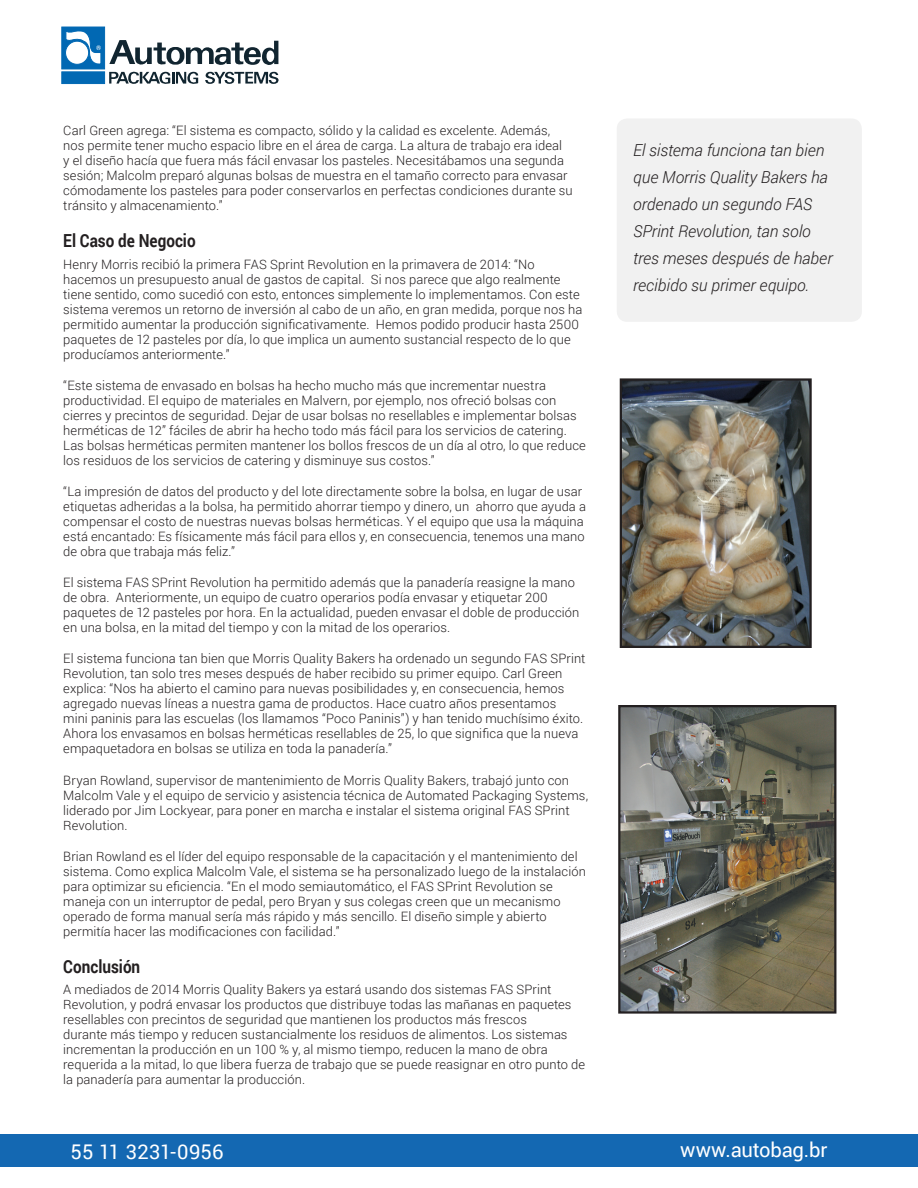
<style>
.page{position:relative;width:918px;height:1188px;background:#fff}
.page>*{position:absolute;margin:0;border:0;box-sizing:border-box;transform-origin:0 0}
.t1{font:20.25px "Roboto";letter-spacing:-.005em;color:#fff}
.subhead{font:700 18px "Roboto";color:#231f20;scale:.85 1}
.Pull_quote{font:italic 300 16.5px/27px "Roboto";color:#231f20}
.body_copy{font:300 12.9px/15px "Roboto";letter-spacing:.005em;color:#231f20}
</style>
<div class="page">
<svg style="left:205px;top:72px;width:74px;height:12px"></svg>
<svg style="left:109px;top:71px;width:90px;height:13px"></svg>
<svg style="left:109px;top:40px;width:169px;height:25px"></svg>
<div style="left:62px;top:27px;width:43px;height:42px;background:#0168b3"></div>
<div style="left:62px;top:72px;width:43px;height:12px;background:#0168b3"></div>
<div style="left:65px;top:41px;width:24px;height:23px;border:1px solid #0168b3;border-radius:50%"></div>
<svg style="left:66px;top:31px;width:35px;height:34px"></svg>
<div style="left:0;top:1134px;width:918px;height:33px;background:#1468b2"></div>
<div style="left:617px;top:118px;width:245px;height:204px;background:#f1f1f1;border-radius:10px"></div>
<img style="left:621px;top:708px;width:212px;height:303px">
<div style="left:618px;top:705px;width:218px;height:309px;border:2px solid #231f20"></div>
<img style="left:623px;top:381px;width:186px;height:264px">
<div style="left:620px;top:378px;width:192px;height:270px;border:2px solid #231f20"></div>
<p class="body_copy" style="left:63px;top:123px;width:511px">Carl Green agrega: “El sistema es compacto, sólido y la calidad es excelente. Además, nos permite tener mucho espacio libre en el área de carga. La altura de trabajo era ideal<br>y el diseño hacía que fuera más fácil envasar los pasteles. Necesitábamos una segunda sesión; Malcolm preparó algunas bolsas de muestra en el tamaño correcto para envasar cómodamente los pasteles para poder conservarlos en perfectas condiciones durante su tránsito y almacenamiento.”</p>
<p class="subhead" style="left:63px;top:228px;width:157px">El Caso de Negocio</p>
<p class="body_copy" style="left:63px;top:256px;width:521px">Henry Morris recibió la primera FAS Sprint Revolution en la primavera de 2014: “No hacemos un presupuesto anual de gastos de capital. Si nos parece que algo realmente tiene sentido, como sucedió con esto, entonces simplemente lo implementamos. Con este sistema veremos un retorno de inversión al cabo de un año, en gran medida, porque nos ha permitido aumentar la producción significativamente. Hemos podido producir hasta 2500 paquetes de 12 pasteles por día, lo que implica un aumento sustancial respecto de lo que producíamos anteriormente.”</p>
<p class="body_copy" style="left:63px;top:377px;width:524px">“Este sistema de envasado en bolsas ha hecho mucho más que incrementar nuestra productividad. El equipo de materiales en Malvern, por ejemplo, nos ofreció bolsas con cierres y precintos de seguridad. Dejar de usar bolsas no resellables e implementar bolsas herméticas de 12” fáciles de abrir ha hecho todo más fácil para los servicios de catering.<br>Las bolsas herméticas permiten mantener los bollos frescos de un día al otro, lo que reduce los residuos de los servicios de catering y disminuye sus costos.”</p>
<p class="body_copy" style="left:63px;top:483px;width:524px">“La impresión de datos del producto y del lote directamente sobre la bolsa, en lugar de usar etiquetas adheridas a la bolsa, ha permitido ahorrar tiempo y dinero, un ahorro que ayuda a compensar el costo de nuestras nuevas bolsas herméticas. Y el equipo que usa la máquina está encantado: Es físicamente más fácil para ellos y, en consecuencia, tenemos una mano de obra que trabaja más feliz.”</p>
<p class="body_copy" style="left:63px;top:575px;width:518px">El sistema FAS SPrint Revolution ha permitido además que la panadería reasigne la mano de obra. Anteriormente, un equipo de cuatro operarios podía envasar y etiquetar 200 paquetes de 12 pasteles por hora. En la actualidad, pueden envasar el doble de producción en una bolsa, en la mitad del tiempo y con la mitad de los operarios.</p>
<p class="body_copy" style="left:63px;top:651px;width:524px">El sistema funciona tan bien que Morris Quality Bakers ha ordenado un segundo FAS SPrint Revolution, tan solo tres meses después de haber recibido su primer equipo. Carl Green explica: “Nos ha abierto el camino para nuevas posibilidades y, en consecuencia, hemos agregado nuevas líneas a nuestra gama de productos. Hace cuatro años presentamos<br>mini paninis para las escuelas (los llamamos “Poco Paninis”) y han tenido muchísimo éxito.<br>Ahora los envasamos en bolsas herméticas resellables de 25, lo que significa que la nueva empaquetadora en bolsas se utiliza en toda la panadería.”</p>
<p class="body_copy" style="left:63px;top:772px;width:526px">Bryan Rowland, supervisor de mantenimiento de Morris Quality Bakers, trabajó junto con Malcolm Vale y el equipo de servicio y asistencia técnica de Automated Packaging Systems, liderado por Jim Lockyear, para poner en marcha e instalar el sistema original FAS SPrint Revolution.</p>
<p class="body_copy" style="left:63px;top:848px;width:524px">Brian Rowland es el líder del equipo responsable de la capacitación y el mantenimiento del sistema. Como explica Malcolm Vale, el sistema se ha personalizado luego de la instalación para optimizar su eficiencia. “En el modo semiautomático, el FAS SPrint Revolution se maneja con un interruptor de pedal, pero Bryan y sus colegas creen que un mecanismo operado de forma manual sería más rápido y más sencillo. El diseño simple y abierto permitía hacer las modificaciones con facilidad.”</p>
<p class="subhead" style="left:63px;top:953px;width:92px">Conclusión</p>
<p class="body_copy" style="left:63px;top:982px;width:523px">A mediados de 2014 Morris Quality Bakers ya estará usando dos sistemas FAS SPrint Revolution, y podrá envasar los productos que distribuye todas las mañanas en paquetes resellables con precintos de seguridad que mantienen los productos más frescos<br>durante más tiempo y reducen sustancialmente los residuos de alimentos. Los sistemas incrementan la producción en un 100 % y, al mismo tiempo, reducen la mano de obra requerida a la mitad, lo que libera fuerza de trabajo que se puede reasignar en otro punto de la panadería para aumentar la producción.</p>
<p class="Pull_quote" style="left:633px;top:136px;width:201px">El sistema funciona tan bien que Morris Quality Bakers ha ordenado un segundo FAS<br>SPrint Revolution, tan solo tres meses después de haber recibido su primer equipo.</p>
<h1 class="t1" style="left:71px;top:1137px;width:154px">55 11 3231-0956</h1>
<h1 class="t1" style="left:680px;top:1135px;width:149px">www.autobag.br</h1>
</div>
